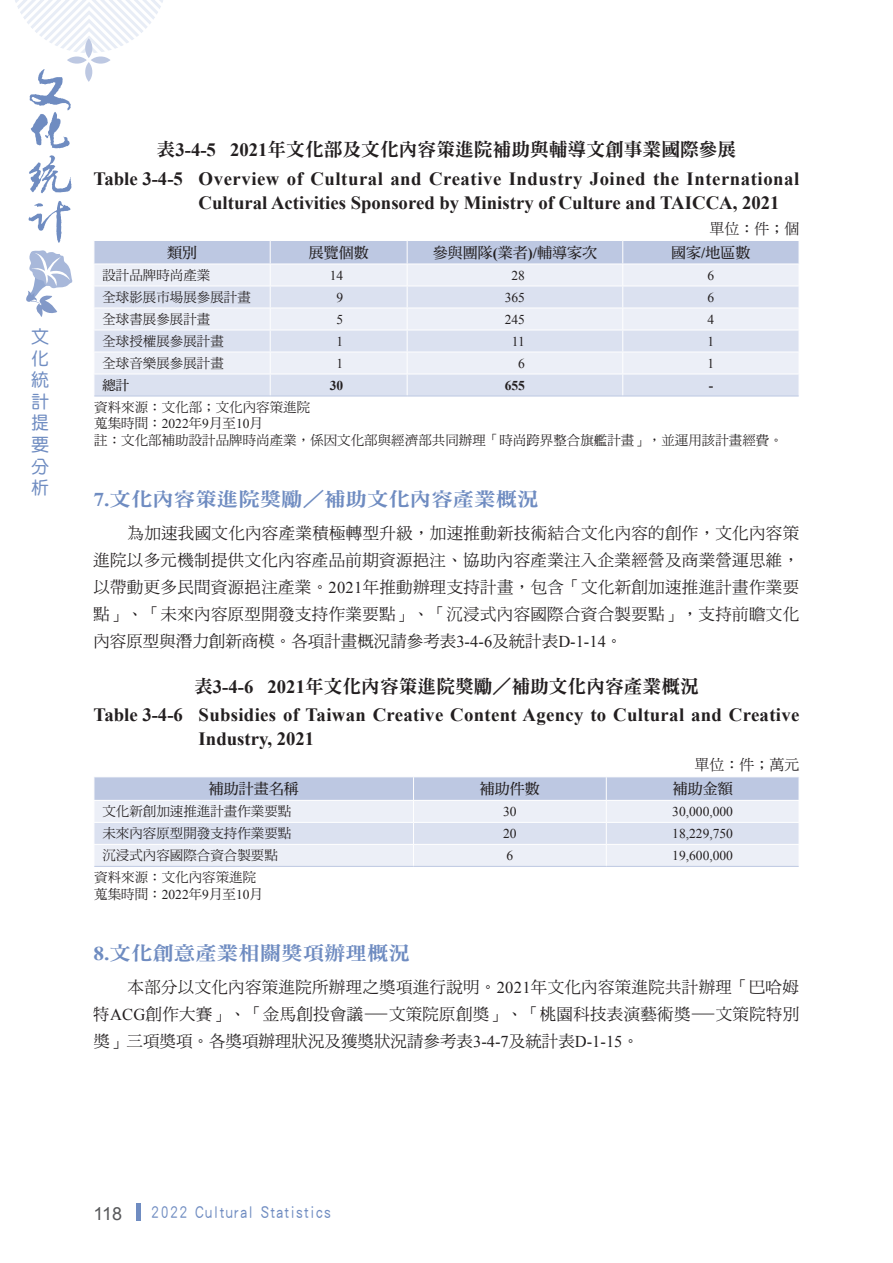
<style>
.page{position:relative;width:893px;height:1263px;background:#fff}
.page>*{position:absolute;margin:0;border:0;box-sizing:border-box;transform-origin:0 0}
.t1{font:19.5px "DF Ming Std W9";color:#6f8cc1;scale:1.1 1}
.t2{font:700 18.75px/24px "Times New Roman";letter-spacing:.015em;color:#231f20}
.t3{font:18.75px "DF Ming Std W9";color:#231f20}
.t4{font:18px "DF Yuan Std W5";letter-spacing:.1em;color:#6f8cc1;scale:.8 1}
.t5{font:18px/21.6px "DF Yuan Std W5";letter-spacing:.1em;color:#6f8cc1;text-align:justify}
.t6{font:18px "Arial";color:#57585a}
.t7{font:16.5px/27px "DF Ming Std W5";color:#231f20;text-align:justify}
.t8{font:15px "DF Ming Std W7";color:#231f20}
.t9{font:15px "DF Ming Std W5";color:#231f20}
.t10{font:13.5px/16.5px "DF Ming Std W5";color:#231f20}
.t11{font:13.5px "Times New Roman";color:#231f20}
.t12{font:700 13.5px "Times New Roman";color:#231f20}
.t13{font:13.5px "DF Ming Std W7";color:#231f20}
.s1{font-family:"Times New Roman";font-weight:700}
.s2{font-family:"Times New Roman"}
</style>
<div class="page">
<div style="left:136px;top:1204px;width:5px;height:17px;background:#6f8cc1"></div>
<svg style="left:29px;top:155px;width:42px;height:38px"></svg>
<svg style="left:29px;top:201px;width:42px;height:42px"></svg>
<svg style="left:26px;top:250px;width:47px;height:67px"></svg>
<svg style="left:15px;top:0;width:148px;height:148px"></svg>
<svg style="left:94px;top:241px;width:705px;height:155px;background:#dee3f1"></svg>
<hr style="left:94px;top:286px;width:176px;height:1px;background:#fff">
<hr style="left:270px;top:286px;width:137px;height:1px;background:#fff">
<hr style="left:407px;top:286px;width:216px;height:1px;background:#fff">
<hr style="left:623px;top:286px;width:176px;height:1px;background:#fff">
<hr style="left:94px;top:308px;width:176px;height:1px;background:#fff">
<hr style="left:270px;top:308px;width:137px;height:1px;background:#fff">
<hr style="left:407px;top:308px;width:216px;height:1px;background:#fff">
<hr style="left:623px;top:308px;width:176px;height:1px;background:#fff">
<hr style="left:94px;top:330px;width:176px;height:1px;background:#fff">
<hr style="left:270px;top:330px;width:137px;height:1px;background:#fff">
<hr style="left:407px;top:330px;width:216px;height:1px;background:#fff">
<hr style="left:623px;top:330px;width:176px;height:1px;background:#fff">
<hr style="left:94px;top:352px;width:176px;height:1px;background:#fff">
<hr style="left:270px;top:352px;width:137px;height:1px;background:#fff">
<hr style="left:407px;top:352px;width:216px;height:1px;background:#fff">
<hr style="left:623px;top:352px;width:176px;height:1px;background:#fff">
<hr style="left:94px;top:374px;width:176px;height:1px;background:#fff">
<hr style="left:270px;top:374px;width:137px;height:1px;background:#fff">
<hr style="left:407px;top:374px;width:216px;height:1px;background:#fff">
<hr style="left:623px;top:374px;width:176px;height:1px;background:#fff">
<hr style="left:94px;top:396px;width:176px;height:1px;background:#bdc8e2">
<hr style="left:270px;top:396px;width:137px;height:1px;background:#bdc8e2">
<hr style="left:407px;top:396px;width:216px;height:1px;background:#bdc8e2">
<hr style="left:623px;top:396px;width:176px;height:1px;background:#bdc8e2">
<svg style="left:94px;top:777px;width:705px;height:89px;background:#dbe1ef"></svg>
<hr style="left:94px;top:800px;width:320px;height:1px;background:#fff">
<hr style="left:414px;top:800px;width:192px;height:1px;background:#fff">
<hr style="left:606px;top:800px;width:193px;height:1px;background:#fff">
<hr style="left:94px;top:822px;width:320px;height:1px;background:#fff">
<hr style="left:414px;top:822px;width:192px;height:1px;background:#fff">
<hr style="left:606px;top:822px;width:193px;height:1px;background:#fff">
<hr style="left:94px;top:844px;width:320px;height:1px;background:#fff">
<hr style="left:414px;top:844px;width:192px;height:1px;background:#fff">
<hr style="left:606px;top:844px;width:193px;height:1px;background:#fff">
<hr style="left:94px;top:866px;width:320px;height:1px;background:#bdc8e2">
<hr style="left:414px;top:866px;width:192px;height:1px;background:#bdc8e2">
<hr style="left:606px;top:866px;width:193px;height:1px;background:#bdc8e2">
<p class="t5" style="left:31px;top:325px;width:19px">文化統計提要分析</p>
<p class="t3" style="left:157px;top:140px;width:581px">表<span class="s1">3-4-5 2021</span>年文化部及文化內容策進院補助與輔導文創事業國際參展</p>
<p class="t2" style="left:199px;top:166px;width:602px;text-indent:-105px">Table 3-4-5 Overview of Cultural and Creative Industry Joined the International<br>Cultural Activities Sponsored by Ministry of Culture and TAICCA, 2021</p>
<p class="t9" style="left:709px;top:220px;width:91px">單位：件；個</p>
<p class="t8" style="left:167px;top:244px;width:31px">類別</p>
<p class="t8" style="left:309px;top:244px;width:61px">展覽個數</p>
<p class="t8" style="left:433px;top:244px;width:166px">參與團隊<span class="s1">(</span>業者<span class="s1">)/</span>輔導家次</p>
<p class="t8" style="left:671px;top:244px;width:81px">國家<span class="s1">/</span>地區數</p>
<p class="t10" style="left:102px;top:266px;width:109px">設計品牌時尚產業</p>
<p class="t11" style="left:330px;top:266px;width:15px">14</p>
<p class="t11" style="left:511px;top:266px;width:15px">28</p>
<p class="t11" style="left:707px;top:266px;width:8px">6</p>
<p class="t10" style="left:102px;top:289px;width:150px">全球影展市場展參展計畫</p>
<p class="t11" style="left:337px;top:288px;width:8px">9</p>
<p class="t11" style="left:505px;top:288px;width:22px">365</p>
<p class="t11" style="left:707px;top:288px;width:8px">6</p>
<p class="t10" style="left:102px;top:311px;width:109px">全球書展參展計畫</p>
<p class="t11" style="left:337px;top:310px;width:8px">5</p>
<p class="t11" style="left:505px;top:310px;width:22px">245</p>
<p class="t11" style="left:707px;top:310px;width:8px">4</p>
<p class="t10" style="left:102px;top:333px;width:123px">全球授權展參展計畫</p>
<p class="t11" style="left:337px;top:332px;width:8px">1</p>
<p class="t11" style="left:512px;top:332px;width:15px">11</p>
<p class="t11" style="left:707px;top:332px;width:8px">1</p>
<p class="t10" style="left:102px;top:355px;width:123px">全球音樂展參展計畫</p>
<p class="t11" style="left:337px;top:354px;width:8px">1</p>
<p class="t11" style="left:518px;top:354px;width:8px">6</p>
<p class="t11" style="left:707px;top:354px;width:8px">1</p>
<p class="t13" style="left:102px;top:378px;width:28px">總計</p>
<p class="t12" style="left:330px;top:376px;width:15px">30</p>
<p class="t12" style="left:505px;top:376px;width:22px">655</p>
<p class="t12" style="left:709px;top:376px;width:6px">-</p>
<p class="t10" style="left:94px;top:399px;width:690px">資料來源：文化部；文化內容策進院<br>蒐集時間：<span class="s2">2022</span>年<span class="s2">9</span>月至<span class="s2">10</span>月<br>註：文化部補助設計品牌時尚產業，係因文化部與經濟部共同辦理「時尚跨界整合旗艦計畫」，並運用該計畫經費。</p>
<p class="t1" style="left:94px;top:488px;width:406px"><span class="s1">7.</span>文化內容策進院獎勵／補助文化內容產業概況</p>
<p class="t7" style="left:93px;top:519px;width:707px;text-indent:34px">為加速我國文化內容產業積極轉型升級，加速推動新技術結合文化內容的創作，文化內容策進院以多元機制提供文化內容產品前期資源挹注、協助內容產業注入企業經營及商業營運思維，以帶動更多民間資源挹注產業。<span class="s2">2021</span>年推動辦理支持計畫，包含「文化新創加速推進計畫作業要點」、「未來內容原型開發支持作業要點」、「沉浸式內容國際合資合製要點」，支持前瞻文化內容原型與潛力創新商模。各項計畫概況請參考表<span class="s2">3-4-6</span>及統計表<span class="s2">D-1-14</span>。</p>
<p class="t3" style="left:194px;top:676px;width:506px">表<span class="s1">3-4-6 2021</span>年文化內容策進院獎勵／補助文化內容產業概況</p>
<p class="t2" style="left:199px;top:702px;width:602px;text-indent:-105px">Table 3-4-6 Subsidies of Taiwan Creative Content Agency to Cultural and Creative<br>Industry, 2021</p>
<p class="t9" style="left:694px;top:757px;width:106px">單位：件；萬元</p>
<p class="t8" style="left:209px;top:780px;width:91px">補助計畫名稱</p>
<p class="t8" style="left:480px;top:780px;width:61px">補助件數</p>
<p class="t8" style="left:673px;top:780px;width:61px">補助金額</p>
<p class="t10" style="left:102px;top:803px;width:190px">文化新創加速推進計畫作業要點</p>
<p class="t11" style="left:503px;top:803px;width:15px">30</p>
<p class="t11" style="left:672px;top:803px;width:62px">30,000,000</p>
<p class="t10" style="left:102px;top:825px;width:190px">未來內容原型開發支持作業要點</p>
<p class="t11" style="left:503px;top:825px;width:15px">20</p>
<p class="t11" style="left:672px;top:825px;width:62px">18,229,750</p>
<p class="t10" style="left:102px;top:847px;width:177px">沉浸式內容國際合資合製要點</p>
<p class="t11" style="left:507px;top:847px;width:8px">6</p>
<p class="t11" style="left:672px;top:847px;width:62px">19,600,000</p>
<p class="t10" style="left:94px;top:869px;width:170px">資料來源：文化內容策進院蒐集時間：<span class="s2">2022</span>年<span class="s2">9</span>月至<span class="s2">10</span>月</p>
<p class="t1" style="left:94px;top:942px;width:289px"><span class="s1">8.</span>文化創意產業相關獎項辦理概況</p>
<p class="t7" style="left:93px;top:973px;width:708px;text-indent:34px">本部分以文化內容策進院所辦理之獎項進行說明。<span class="s2">2021</span>年文化內容策進院共計辦理「巴哈姆特<span class="s2">ACG</span>創作大賽」、「金馬創投會議—文策院原創獎」、「桃園科技表演藝術獎—文策院特別獎」三項獎項。各獎項辦理狀況及獲獎狀況請參考表<span class="s2">3-4-7</span>及統計表<span class="s2">D-1-15</span>。</p>
<p class="t6" style="left:94px;top:1202px;width:30px">118</p>
<p class="t4" style="left:151px;top:1202px;width:225px">2022 Cultural Statistics</p>
</div>
